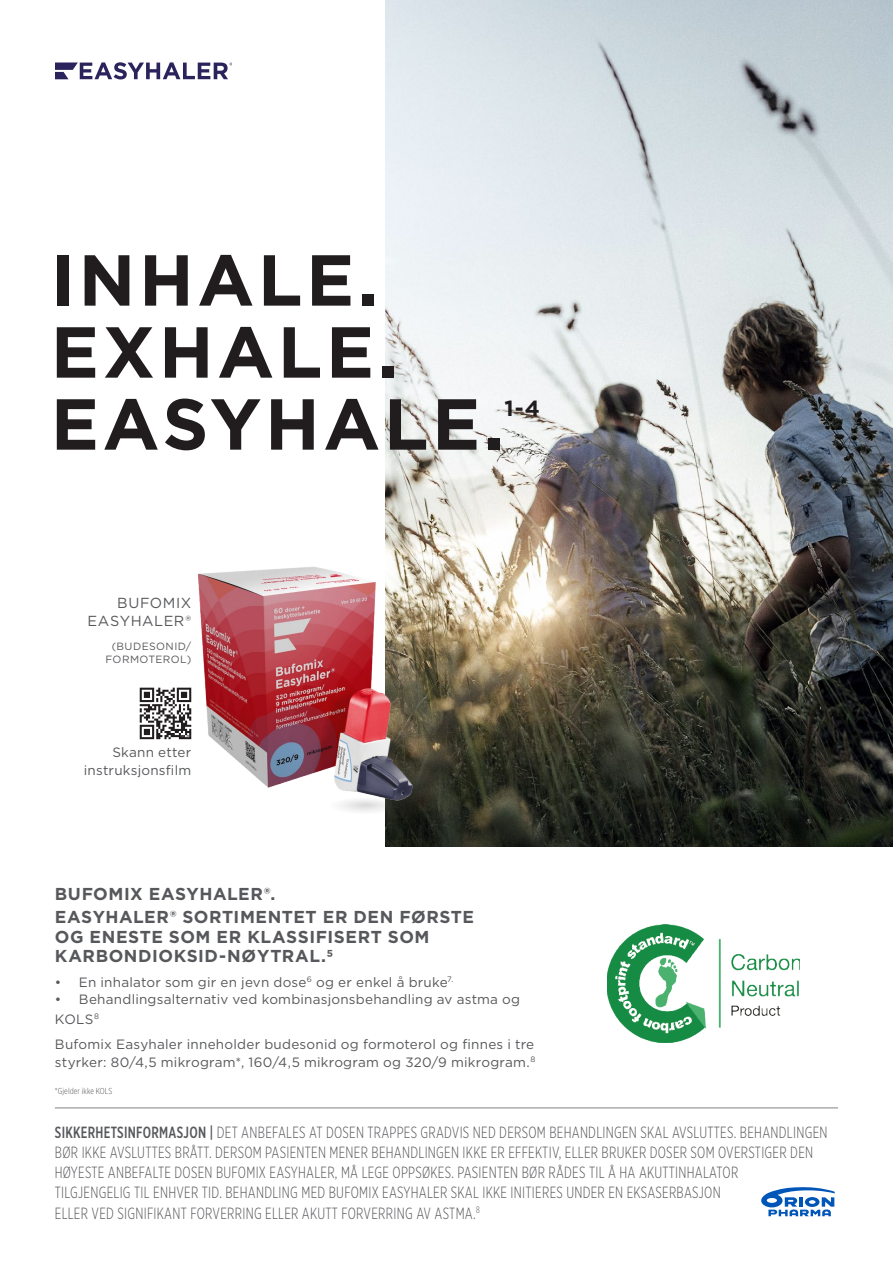
<style>
.page{position:relative;width:893px;height:1263px;background:#fff}
.page>*{position:absolute;margin:0;border:0;box-sizing:border-box;transform-origin:0 0}
.t1{font:700 72px/72px "Gotham";letter-spacing:.05em;color:#211d1e}
.t2{font:700 21.9px "Gotham";color:#211d1e}
.t3{font:700 17.25px/23.7px "Gotham";letter-spacing:.03em;color:#57585b}
.t4{font:300 16.2px/20.2px "Gotham X Narrow";letter-spacing:.02em;color:#57585b;scale:.9 1}
.t5{font:14.55px/18.1px "Gotham";letter-spacing:.035em;color:#57585b;text-align:right}
.t6{font:13.5px/17.2px "Gotham";letter-spacing:.015em;color:#57585b}
.t7{font:10.5px/12.6px "Gotham";letter-spacing:.04em;color:#57585b;text-align:center}
.t8{font:300 8.7px "Gotham X Narrow";letter-spacing:.01em;color:#57585b}
.s1{font-weight:500}
</style>
<div class="page">
<img style="left:386px;top:0;width:507px;height:846px">
<svg style="left:55px;top:62px;width:775px;height:17px"></svg>
<hr style="left:55px;top:1107px;width:783px;height:1px;background:#808284">
<svg style="left:762px;top:1187px;width:73px;height:29px"></svg>
<img style="left:608px;top:924px;width:192px;height:118px">
<img style="left:141px;top:538px;width:282px;height:283px">
<svg style="left:140px;top:688px;width:51px;height:51px"></svg>
<h1 class="t1" style="left:51px;top:244px;width:455px">INHALE.<br>EXHALE.<br>EASYHALE.</h1>
<h2 class="t2" style="left:504px;top:394px;width:37px">1-4</h2>
<p class="t5" style="left:87px;top:593px;width:105px">BUFOMIX<br>EASYHALER®</p>
<p class="t7" style="left:106px;top:640px;width:87px">(BUDESONID/<br>FORMOTEROL)</p>
<p class="t6" style="left:84px;top:726px;width:109px;text-align:right">--<br>Skann etter instruksjonsfilm</p>
<p class="t3" style="left:55px;top:881px;width:421px">BUFOMIX EASYHALER®.<br>EASYHALER® SORTIMENTET ER DEN FØRSTE</p>
<p class="t3" style="left:55px;top:927px;width:376px;line-height:19.5px">OG ENESTE SOM ER KLASSIFISERT SOM<br>KARBONDIOKSID-NØYTRAL.5</p>
<p class="t6" style="left:55px;top:973px;width:400px">• En inhalator som gir en jevn dose<sup>6</sup> og er enkel å bruke<sup>7.</sup></p>
<p class="t6" style="left:55px;top:989px;width:467px;line-height:19.5px">• Behandlingsalternativ ved kombinasjonsbehandling av astma og<br>KOLS<sup>8</sup></p>
<p class="t6" style="left:55px;top:1036px;width:482px">Bufomix Easyhaler inneholder budesonid og formoterol og finnes i tre styrker: 80/4,5 mikrogram*, 160/4,5 mikrogram og 320/9 mikrogram.<sup>8</sup></p>
<p class="t8" style="left:55px;top:1086px;width:59px">*Gjelder ikke KOLS</p>
<p class="t4" style="left:55px;top:1121px;width:860px"><span class="s1">SIKKERHETSINFORMASJON |</span> DET ANBEFALES AT DOSEN TRAPPES GRADVIS NED DERSOM BEHANDLINGEN SKAL AVSLUTTES. BEHANDLINGEN BØR IKKE AVSLUTTES BRÅTT. DERSOM PASIENTEN MENER BEHANDLINGEN IKKE ER EFFEKTIV, ELLER BRUKER DOSER SOM OVERSTIGER DEN HØYESTE ANBEFALTE DOSEN BUFOMIX EASYHALER, MÅ LEGE OPPSØKES. PASIENTEN BØR RÅDES TIL Å HA AKUTTINHALATOR<br>TILGJENGELIG TIL ENHVER TID. BEHANDLING MED BUFOMIX EASYHALER SKAL IKKE INITIERES UNDER EN EKSASERBASJON<br>ELLER VED SIGNIFIKANT FORVERRING ELLER AKUTT FORVERRING AV ASTMA.<sup>8</sup></p>
</div>
